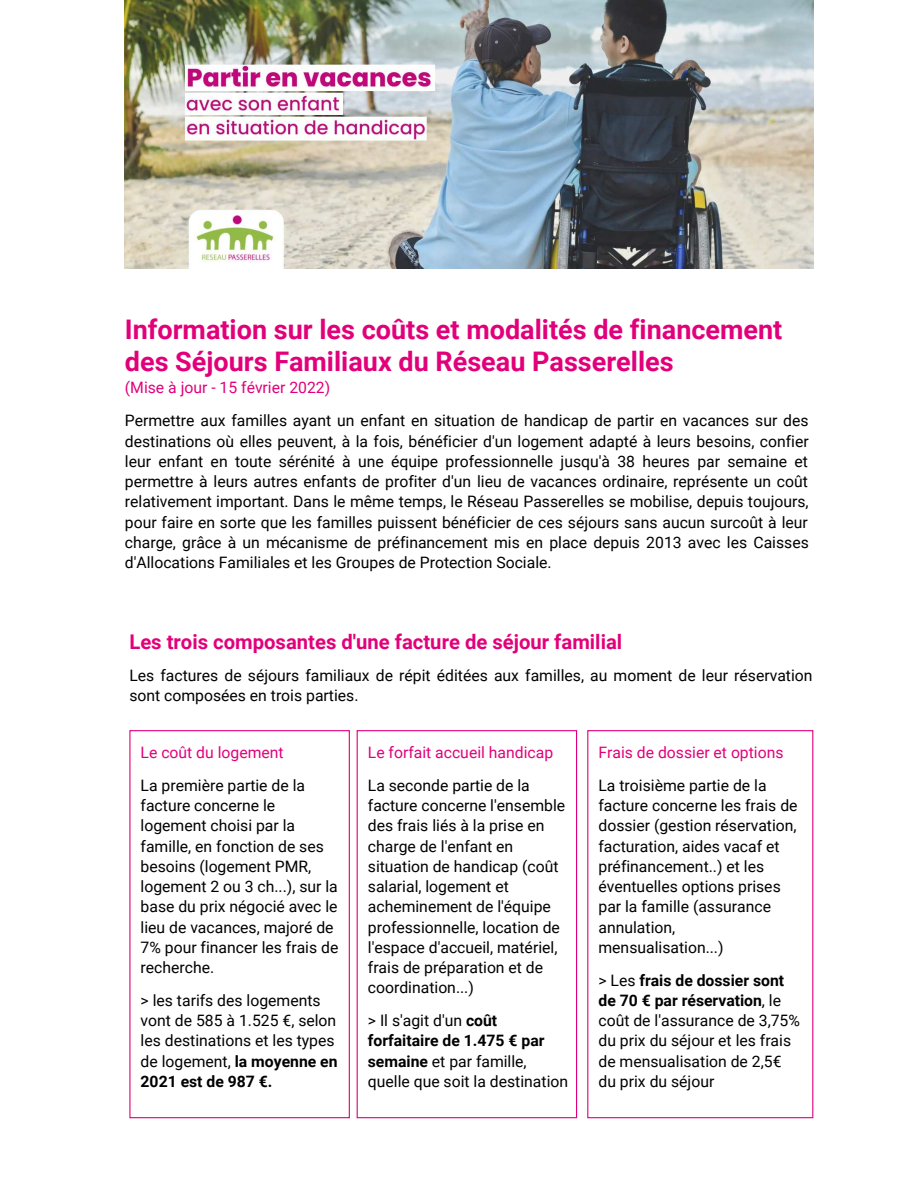
<style>
.page{position:relative;width:918px;height:1188px;background:#fff}
.page>*{position:absolute;margin:0;border:0;box-sizing:border-box;transform-origin:0 0}
.t1{font:700 27px/32.7px "Roboto";color:#e2007a}
.t2{font:700 20.25px "Roboto";color:#e2007a}
.t3{font:15.75px/20.2px "Roboto";color:#000}
.t4{font:15.75px "Roboto";color:#e2007a}
.s1{font-weight:700}
</style>
<div class="page">
<div style="left:129px;top:730px;width:221px;height:388px;border:1px solid #e2007a"></div>
<img style="left:125px;top:0;width:688px;height:269px">
<div style="left:357px;top:730px;width:220px;height:388px;border:1px solid #e2007a"></div>
<div style="left:587px;top:730px;width:226px;height:388px;border:1px solid #e2007a"></div>
<h1 class="t1" style="left:125px;top:312px;width:659px">Information sur les coûts et modalités de financement des Séjours Familiaux du Réseau Passerelles</h1>
<p class="t4" style="left:125px;top:376px;width:207px">(Mise à jour - 15 février 2022)</p>
<p class="t3" style="left:125px;top:410px;width:685px;text-align:justify">Permettre aux familles ayant un enfant en situation de handicap de partir en vacances sur des destinations où elles peuvent, à la fois, bénéficier d'un logement adapté à leurs besoins, confier leur enfant en toute sérénité à une équipe professionnelle jusqu'à 38 heures par semaine et permettre à leurs autres enfants de profiter d'un lieu de vacances ordinaire, représente un coût relativement important. Dans le même temps, le Réseau Passerelles se mobilise, depuis toujours, pour faire en sorte que les familles puissent bénéficier de ces séjours sans aucun surcoût à leur charge, grâce à un mécanisme de préfinancement mis en place depuis 2013 avec les Caisses d'Allocations Familiales et les Groupes de Protection Sociale.</p>
<p class="t2" style="left:129px;top:628px;width:494px">Les trois composantes d'une facture de séjour familial</p>
<p class="t3" style="left:129px;top:664px;width:685px">Les factures de séjours familiaux de répit éditées aux familles, au moment de leur réservation sont composées en trois parties.</p>
<p class="t4" style="left:141px;top:742px;width:145px">Le coût du logement</p>
<p class="t3" style="left:141px;top:775px;width:199px">La première partie de la facture concerne le logement choisi par la famille, en fonction de ses besoins (logement PMR, logement 2 ou 3 ch...), sur la base du prix négocié avec le lieu de vacances, majoré de<br>7% pour financer les frais de recherche.</p>
<p class="t3" style="left:141px;top:989px;width:199px">&gt; les tarifs des logements vont de 585 à 1.525 €, selon les destinations et les types de logement, <span class="s1">la moyenne en<br>2021 est de 987 €.</span></p>
<p class="t4" style="left:368px;top:742px;width:187px">Le forfait accueil handicap</p>
<p class="t3" style="left:368px;top:775px;width:199px">La seconde partie de la facture concerne l'ensemble des frais liés à la prise en charge de l'enfant en situation de handicap (coût salarial, logement et acheminement de l'équipe professionnelle, location de l'espace d'accueil, matériel, frais de préparation et de coordination...)</p>
<p class="t3" style="left:368px;top:1010px;width:202px">&gt; Il s'agit d'un <span class="s1">coût forfaitaire de 1.475 € par semaine</span> et par famille, quelle que soit la destination</p>
<p class="t4" style="left:598px;top:742px;width:187px">Frais de dossier et options</p>
<p class="t3" style="left:598px;top:775px;width:201px">La troisième partie de la facture concerne les frais de dossier (gestion réservation, facturation, aides vacaf et préfinancement..) et les éventuelles options prises par la famille (assurance annulation, mensualisation...)</p>
<p class="t3" style="left:598px;top:969px;width:203px">&gt; Les <span class="s1">frais de dossier sont de 70 € par réservation</span>, le coût de l'assurance de 3,75% du prix du séjour et les frais de mensualisation de 2,5€ du prix du séjour</p>
</div>
